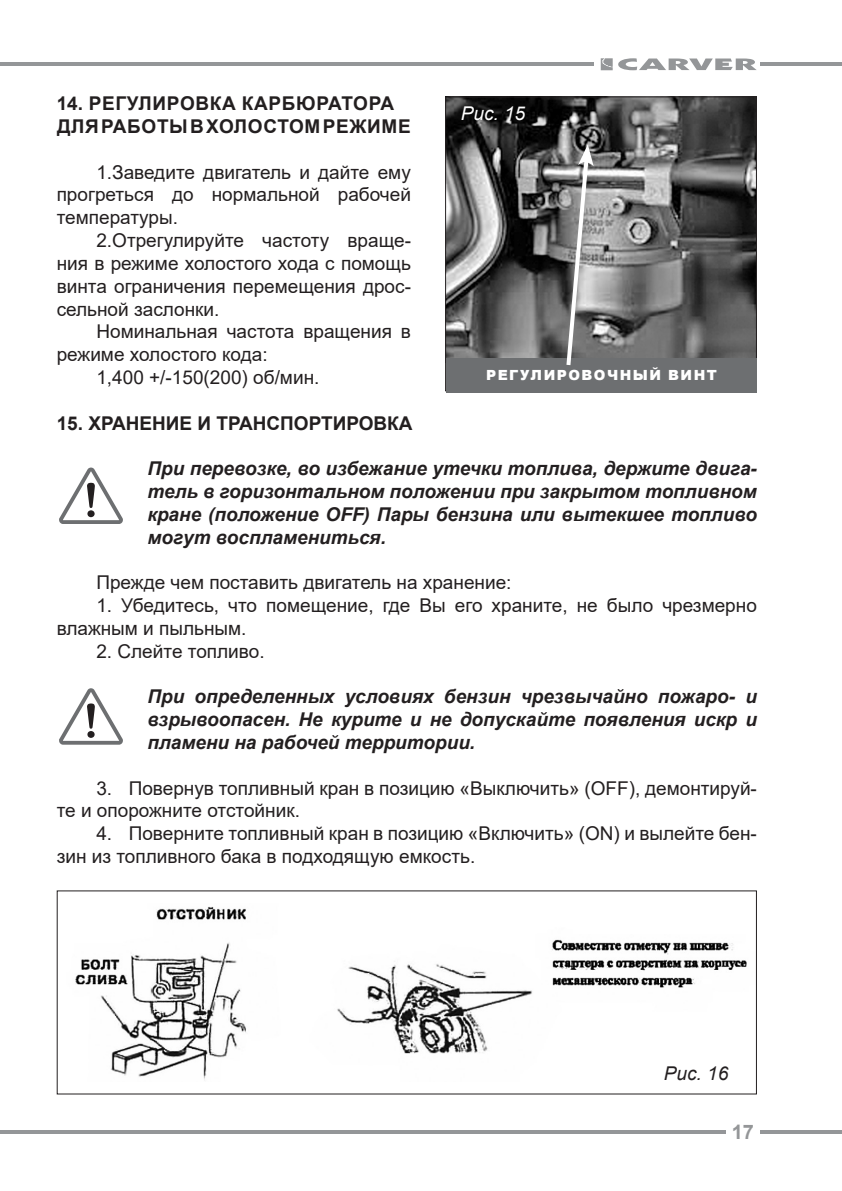
<style>
.page{position:relative;width:842px;height:1191px;background:#fff}
.page>*{position:absolute;margin:0;border:0;box-sizing:border-box;transform-origin:0 0}
.t1{font:700 20px "Arial";color:#949698}
.t2{font:19px/22.8px "Arial";color:#231f20}
.t3{font:italic 700 19px/22.8px "Arial";color:#231f20;text-align:justify}
.t4{font:700 19px/22.8px "Arial";letter-spacing:.035em;color:#231f20}
.t5{font:700 19px "Arial";letter-spacing:.01em;color:#231f20}
.t6{font:italic 19px "Arial";color:#fff}
.t7{font:italic 19px "Arial";color:#231f20}
.t8{font:900 14px "Arial";letter-spacing:.105em;color:#fff}
</style>
<div class="page">
<hr style="left:0;top:1130px;width:726px;height:4px;background:#949698">
<hr style="left:0;top:62px;width:594px;height:4px;background:#949698">
<hr style="left:761px;top:1130px;width:81px;height:4px;background:#949698">
<hr style="left:761px;top:62px;width:81px;height:4px;background:#949698">
<svg style="left:601px;top:58px;width:156px;height:12px"></svg>
<img style="left:447px;top:98px;width:308px;height:260px">
<img style="left:75px;top:906px;width:672px;height:174px">
<svg style="left:59px;top:688px;width:64px;height:56px"></svg>
<svg style="left:59px;top:467px;width:64px;height:57px"></svg>
<div style="left:446px;top:358px;width:311px;height:34px;background:#6d6f71"></div>
<svg style="left:564px;top:144px;width:30px;height:222px"></svg>
<p class="t4" style="left:57px;top:92px;width:355px">14. РЕГУЛИРОВКА КАРБЮРАТОРА<br>ДЛЯ РАБОТЫ В ХОЛОСТОМ РЕЖИМЕ</p>
<p class="t2" style="left:57px;top:160px;width:356px;text-align:justify;text-indent:40px">1.Заведите двигатель и дайте ему прогреться до нормальной рабочей температуры.</p>
<p class="t2" style="left:57px;top:229px;width:356px;text-align:justify;text-indent:40px">2.Отрегулируйте частоту враще&shy;ния в режиме холостого хода с помощь винта ограничения перемещения дрос&shy;сельной заслонки.</p>
<p class="t2" style="left:96px;top:320px;width:316px">Номинальная частота вращения в</p>
<p class="t2" style="left:57px;top:343px;width:212px">режиме холостого кода:</p>
<p class="t2" style="left:96px;top:366px;width:225px">1,400 +/-150(200) об/мин.</p>
<p class="t5" style="left:57px;top:409px;width:357px">15. ХРАНЕНИЕ И ТРАНСПОРТИРОВКА</p>
<p class="t3" style="left:147px;top:458px;width:611px">При перевозке, во избежание утечки топлива, держите двига&shy;тель в горизонтальном положении при закрытом топливном кране (положение OFF) Пары бензина или вытекшее топливо могут воспламениться.</p>
<p class="t2" style="left:96px;top:571px;width:417px">Прежде чем поставить двигатель на хранение:</p>
<p class="t2" style="left:57px;top:594px;width:702px;text-indent:40px">1. Убедитесь, что помещение, где Вы его храните, не было чрезмерно влажным и пыльным.</p>
<p class="t2" style="left:96px;top:639px;width:170px">2. Слейте топливо.</p>
<p class="t3" style="left:147px;top:686px;width:611px">При определенных условиях бензин чрезвычайно пожаро- и взрывоопасен. Не курите и не допускайте появления искр и пламени на рабочей территории.</p>
<p class="t2" style="left:57px;top:776px;width:702px;text-indent:40px">3. Повернув топливный кран в позицию «Выключить» (OFF), демонтируй&shy;те и опорожните отстойник.</p>
<p class="t2" style="left:57px;top:822px;width:702px;text-indent:40px">4. Поверните топливный кран в позицию «Включить» (ON) и вылейте бен&shy;зин из топливного бака в подходящую емкость.</p>
<p class="t6" style="left:461px;top:101px;width:66px">Рис. 15</p>
<p class="t8" style="left:486px;top:365px;width:232px">РЕГУЛИРОВОЧНЫЙ ВИНТ</p>
<p class="t7" style="left:664px;top:1061px;width:66px">Рис. 16</p>
<p class="t1" style="left:732px;top:1118px;width:24px">17</p>
</div>
